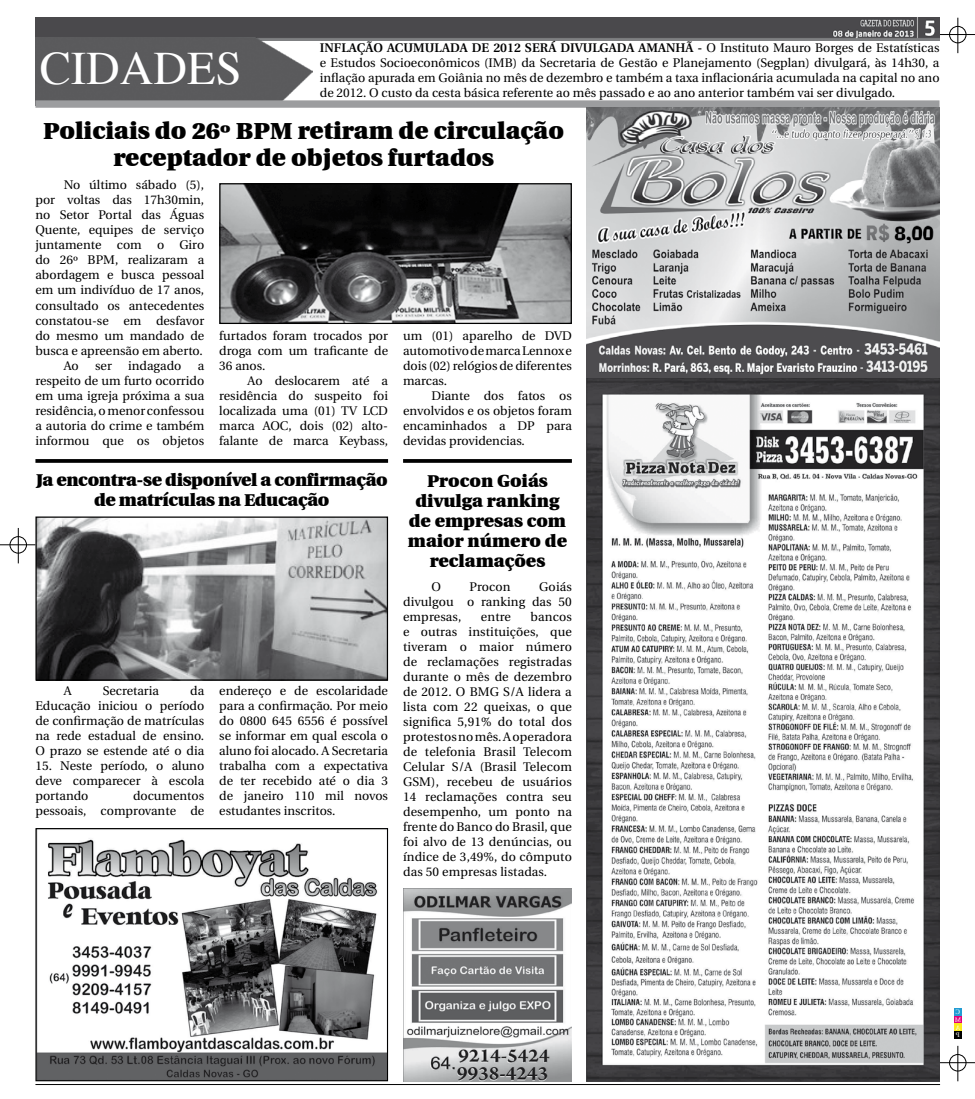
<style>
.page{position:relative;width:975px;height:1099px;background:#fff}
.page>*{position:absolute;margin:0;border:0;box-sizing:border-box;transform-origin:0 0}
.t1{font:47.5px "Times";color:#fff}
.t2{font:900 23.75px/26.2px "Utopia";color:#000;text-align:center}
.t3{font:900 17.5px/20px "Utopia";letter-spacing:-.01em;color:#000;text-align:center}
.t4{font:12.5px/15px "Utopia";color:#000;text-align:justify}
.s1{font-weight:600}
</style>
<div class="page">
<hr style="left:35px;top:1084px;width:905px;height:1px;background:#000">
<hr style="left:939px;top:34px;width:35px;height:1px;background:#000">
<hr style="left:957px;top:18px;width:1px;height:35px;background:#000">
<div style="left:949px;top:26px;width:17px;height:17px;border:1px solid #000;border-radius:50%"></div>
<hr style="left:939px;top:1062px;width:35px;height:1px;background:#000">
<hr style="left:957px;top:1045px;width:1px;height:36px;background:#000">
<div style="left:949px;top:1054px;width:17px;height:17px;border:1px solid #000;border-radius:50%"></div>
<div style="left:954px;top:1008px;width:7px;height:7px;background:#219cd3"></div>
<div style="left:954px;top:1015px;width:7px;height:8px;background:#e20079"></div>
<div style="left:954px;top:1023px;width:7px;height:7px;background:#fcea1b"></div>
<div style="left:954px;top:1030px;width:7px;height:8px;background:#000"></div>
<hr style="left:0;top:544px;width:35px;height:1px;background:#000">
<hr style="left:18px;top:528px;width:1px;height:35px;background:#000">
<div style="left:10px;top:536px;width:17px;height:17px;border:1px solid #000;border-radius:50%"></div>
<img style="left:35px;top:18px;width:904px;height:22px">
<img style="left:35px;top:37px;width:277px;height:63px">
<div style="left:35px;top:100px;width:904px;height:8px;background:#9c9d9f"></div>
<img style="left:587px;top:108px;width:352px;height:973px">
<img style="left:403px;top:888px;width:169px;height:193px">
<svg style="left:403px;top:459px;width:169px;height:4px"></svg>
<img style="left:37px;top:830px;width:349px;height:249px">
<div style="left:35px;top:828px;width:353px;height:253px;border:1px solid #000"></div>
<svg style="left:35px;top:459px;width:353px;height:4px"></svg>
<img style="left:37px;top:518px;width:349px;height:160px">
<div style="left:35px;top:516px;width:353px;height:164px;border:1px solid #000"></div>
<img style="left:221px;top:185px;width:349px;height:137px">
<div style="left:219px;top:183px;width:353px;height:141px;border:1px solid #000"></div>
<h1 class="t1" style="left:40px;top:41px;width:203px">CIDADES</h1>
<p class="t4" style="left:320px;top:40px;width:621px"><span class="s1">INFLAÇÃO ACUMULADA DE 2012 SERÁ DIVULGADA AMANHÃ -</span> O Instituto Mauro Borges de Estatísticas e Estudos Socioeconômicos (IMB) da Secretaria de Gestão e Planejamento (Segplan) divulgará, às 14h30, a inflação apurada em Goiânia no mês de dezembro e também a taxa inflacionária acumulada na capital no ano de 2012. O custo da cesta básica referente ao mês passado e ao ano anterior também vai ser divulgado.</p>
<h2 class="t2" style="left:43px;top:118px;width:522px">Policiais do 26º BPM retiram de circulação receptador de objetos furtados</h2>
<p class="t4" style="left:64px;top:178px;width:142px">No último sábado (5),</p>
<p class="t4" style="left:35px;top:193px;width:170px">por voltas das 17h30min,</p>
<p class="t4" style="left:35px;top:208px;width:170px">no Setor Portal das Águas</p>
<p class="t4" style="left:35px;top:223px;width:170px">Quente, equipes de serviço</p>
<p class="t4" style="left:35px;top:238px;width:170px">juntamente com o Giro</p>
<p class="t4" style="left:35px;top:253px;width:170px">do 26º BPM, realizaram a</p>
<p class="t4" style="left:35px;top:268px;width:170px">abordagem e busca pessoal</p>
<p class="t4" style="left:35px;top:283px;width:170px">em um indivíduo de 17 anos,</p>
<p class="t4" style="left:35px;top:298px;width:170px">consultado os antecedentes</p>
<p class="t4" style="left:35px;top:313px;width:170px">constatou-se em desfavor</p>
<p class="t4" style="left:35px;top:328px;width:170px">do mesmo um mandado de</p>
<p class="t4" style="left:35px;top:343px;width:169px">busca e apreensão em aberto.</p>
<p class="t4" style="left:64px;top:358px;width:17px">Ao</p>
<p class="t4" style="left:95px;top:358px;width:18px">ser</p>
<p class="t4" style="left:128px;top:358px;width:55px">indagado</p>
<p class="t4" style="left:219px;top:328px;width:170px">furtados foram trocados por droga com um traficante de 36 anos.</p>
<p class="t4" style="left:219px;top:373px;width:170px;text-indent:28px">Ao deslocarem até a residência do suspeito foi localizada uma (01) TV LCD marca AOC, dois (02) alto&shy;falante de marca Keybass,</p>
<p class="t4" style="left:403px;top:328px;width:170px">um (01) aparelho de DVD automotivo de marca Lennox e dois (02) relógios de diferentes marcas.</p>
<p class="t4" style="left:403px;top:388px;width:170px;text-indent:28px">Diante dos fatos os envolvidos e os objetos foram encaminhados a DP para devidas providencias.</p>
<p class="t4" style="left:35px;top:358px;width:170px;text-indent:162px">a respeito de um furto ocorrido em uma igreja próxima a sua residência, o menor confessou a autoria do crime e também informou que os objetos</p>
<h3 class="t3" style="left:36px;top:469px;width:353px">Ja encontra-se disponível a confirmação de matrículas na Educação</h3>
<p class="t4" style="left:35px;top:684px;width:170px;text-indent:155px">da Educação iniciou o período de confirmação de matrículas na rede estadual de ensino.<br>O prazo se estende até o dia</p>
<p class="t4" style="left:35px;top:759px;width:170px">15. Neste período, o aluno deve comparecer à escola portando</p>
<p class="t4" style="left:64px;top:684px;width:9px">A</p>
<p class="t4" style="left:103px;top:684px;width:58px">Secretaria</p>
<p class="t4" style="left:35px;top:789px;width:170px;text-align:right">documentos<br>pessoais, comprovante de</p>
<p class="t4" style="left:219px;top:684px;width:170px">endereço e de escolaridade para a confirmação. Por meio do 0800 645 6556 é possível se informar em qual escola o aluno foi alocado. A Secretaria trabalha com a expectativa de ter recebido até o dia 3 de janeiro 110 mil novos estudantes inscritos.</p>
<h3 class="t3" style="left:408px;top:471px;width:161px">Procon Goiás divulga ranking de empresas com maior número de reclamações</h3>
<p class="t4" style="left:431px;top:579px;width:11px">O</p>
<p class="t4" style="left:469px;top:579px;width:43px">Procon</p>
<p class="t4" style="left:403px;top:579px;width:170px;text-indent:136px">Goiás divulgou o ranking das 50 empresas,</p>
<p class="t4" style="left:403px;top:609px;width:170px;text-indent:127px">bancos e outras instituições, que tiveram o maior número de reclamações registradas durante o mês de dezembro de 2012. O BMG S/A lidera a lista com 22 queixas, o que significa 5,91% do total dos protestos no mês. A operadora de telefonia Brasil Telecom Celular S/A (Brasil Telecom GSM), recebeu de usuários 14 reclamações contra seu desempenho, um ponto na frente do Banco do Brasil, que foi alvo de 13 denúncias, ou índice de 3,49%, do cômputo das 50 empresas listadas.</p>
<p class="t4" style="left:481px;top:609px;width:31px">entre</p>
</div>
